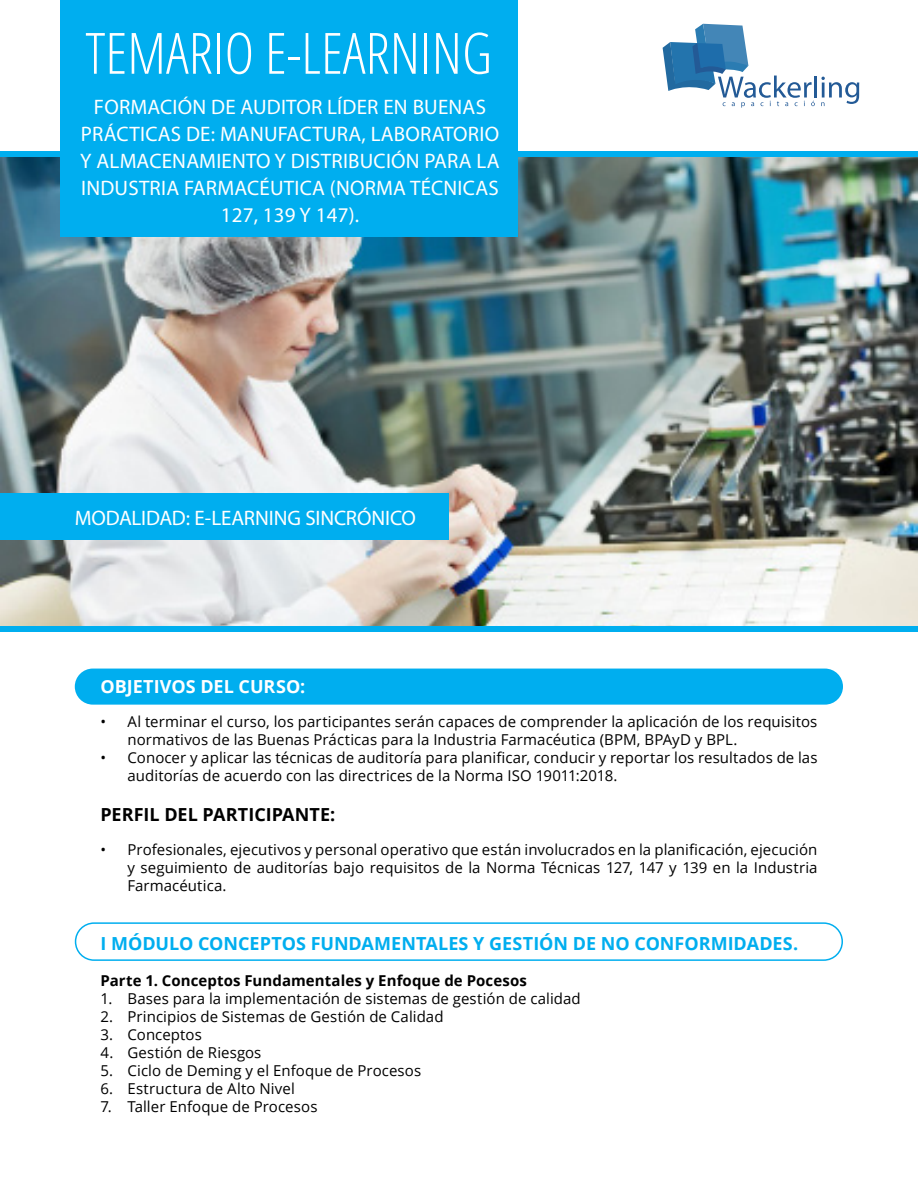
<style>
.page{position:relative;width:918px;height:1188px;background:#fff}
.page>*{position:absolute;margin:0;border:0;box-sizing:border-box;transform-origin:0 0}
.t1{font:300 condensed 57px "Open Sans";color:#fff}
.ESTILO_GENERAL{font:21px/27px "Myriad Pro";letter-spacing:.01em;color:#fff;text-align:center}
.ESTILO_GENERAL-2{font:21px "Myriad Pro";letter-spacing:-.01em;color:#fff}
.MODULO{font:700 18px "Open Sans";color:#00aeef}
.ESTILO_GENERAL-3{font:700 18px "Open Sans";color:#000}
.ESTILO_GENERAL-4{font:700 18px "Open Sans";color:#fff}
.t2{font:15px/18px "Open Sans";letter-spacing:.005em;color:#000}
.General{font:700 15px "Open Sans";letter-spacing:.005em;color:#000}
</style>
<div class="page">
<div style="left:75px;top:669px;width:768px;height:36px;background:#00aeef;border-radius:18px"></div>
<img style="left:0;top:157px;width:918px;height:469px">
<div style="left:60px;top:0;width:457px;height:237px;background:#00aeef"></div>
<hr style="left:814px;top:76px;width:3px;height:22px;background:#235a96">
<svg style="left:663px;top:24px;width:152px;height:84px"></svg>
<svg style="left:821px;top:77px;width:38px;height:29px"></svg>
<div style="left:75px;top:922px;width:768px;height:39px;border:2px solid #00aeef;border-radius:19px"></div>
<div style="left:0;top:493px;width:448px;height:47px;background:#00aeef"></div>
<p class="t1" style="left:85px;top:14px;width:408px">TEMARIO E-LEARNING</p>
<p class="ESTILO_GENERAL" style="left:80px;top:93px;width:421px">FORMACIÓN DE AUDITOR LÍDER EN BUENAS PRÁCTICAS DE: MANUFACTURA, LABORATORIO Y ALMACENAMIENTO Y DISTRIBUCIÓN PARA LA INDUSTRIA FARMACÉUTICA (NORMA TÉCNICAS 127, 139 Y 147).</p>
<p class="ESTILO_GENERAL-2" style="left:75px;top:505px;width:343px">MODALIDAD: E-LEARNING SINCRÓNICO</p>
<p class="ESTILO_GENERAL-4" style="left:100px;top:674px;width:206px">OBJETIVOS DEL CURSO:</p>
<p class="t2" style="left:128px;top:712px;width:691px;text-indent:-27px">• Al terminar el curso, los participantes serán capaces de comprender la aplicación de los requisitos normativos de las Buenas Prácticas para la Industria Farmacéutica (BPM, BPAyD y BPL.</p>
<p class="t2" style="left:128px;top:748px;width:691px;text-indent:-27px">• Conocer y aplicar las técnicas de auditoría para planificar, conducir y reportar los resultados de las auditorías de acuerdo con las directrices de la Norma ISO 19011:2018.</p>
<p class="ESTILO_GENERAL-3" style="left:100px;top:802px;width:236px">PERFIL DEL PARTICIPANTE:</p>
<p class="t2" style="left:128px;top:840px;width:692px;text-align:justify;text-indent:-27px">• Profesionales, ejecutivos y personal operativo que están involucrados en la planificación, ejecución y seguimiento de auditorías bajo requisitos de la Norma Técnicas 127, 147 y 139 en la Industria Farmacéutica.</p>
<p class="MODULO" style="left:100px;top:930px;width:699px">I MÓDULO CONCEPTOS FUNDAMENTALES Y GESTIÓN DE NO CONFORMIDADES.</p>
<p class="General" style="left:100px;top:970px;width:428px">Parte 1. Conceptos Fundamentales y Enfoque de Pocesos</p>
<p class="t2" style="left:100px;top:989px;width:482px">1. Bases para la implementación de sistemas de gestión de calidad</p>
<p class="t2" style="left:100px;top:1007px;width:345px">2. Principios de Sistemas de Gestión de Calidad</p>
<p class="t2" style="left:100px;top:1025px;width:103px">3. Conceptos</p>
<p class="t2" style="left:100px;top:1043px;width:162px">4. Gestión de Riesgos</p>
<p class="t2" style="left:100px;top:1061px;width:322px">5. Ciclo de Deming y el Enfoque de Procesos</p>
<p class="t2" style="left:100px;top:1079px;width:196px">6. Estructura de Alto Nivel</p>
<p class="t2" style="left:100px;top:1097px;width:218px">7. Taller Enfoque de Procesos</p>
</div>
